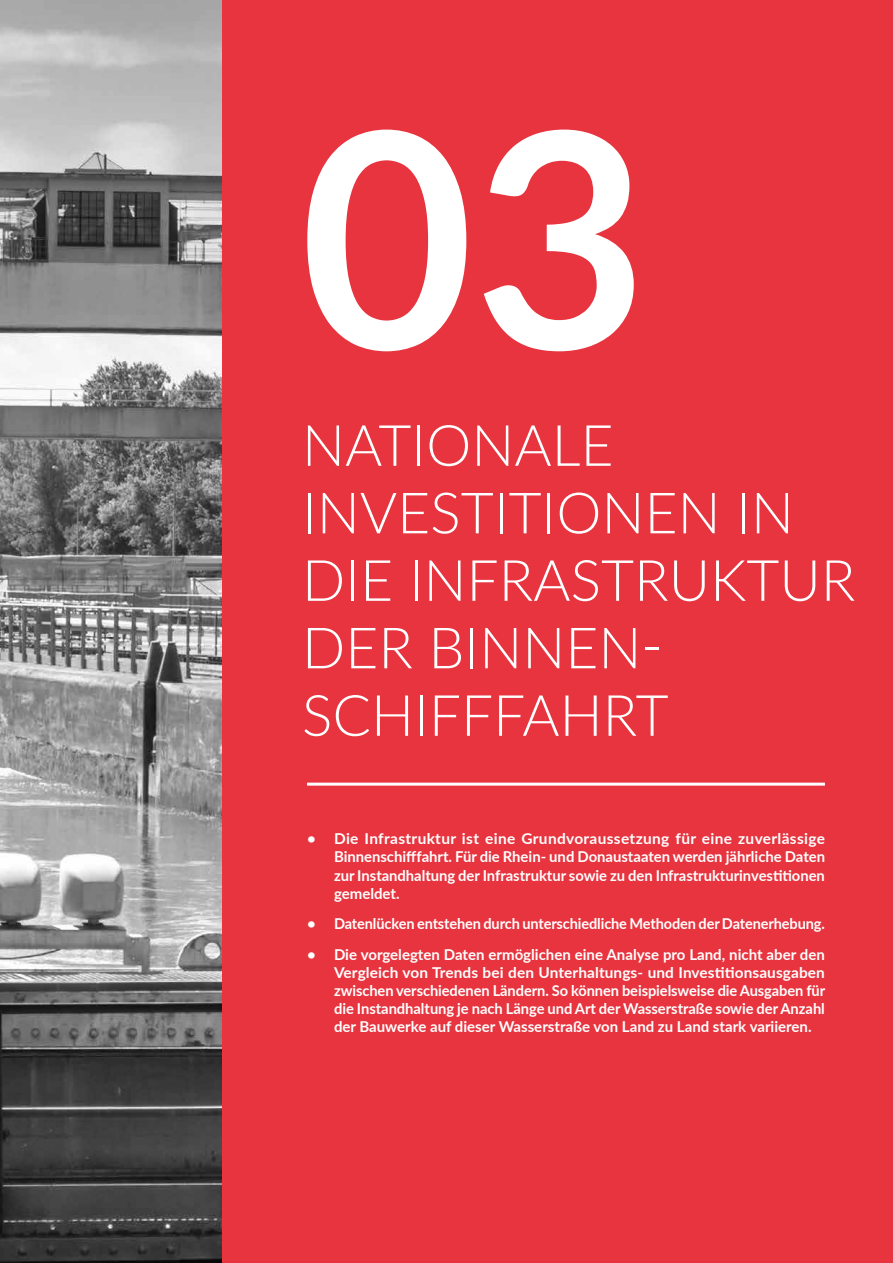
<style>
.page{position:relative;width:893px;height:1263px;background:#fff}
.page>*{position:absolute;margin:0;border:0;box-sizing:border-box;transform-origin:0 0}
.t1{font:700 300px "Lato";color:#fff}
.t2{font:300 57px/67.5px "Lato";color:#fff}
.t3{font:700 15px/18px "Lato";letter-spacing:-.01em;color:#fff;text-align:justify}
</style>
<div class="page">
<img style="left:0;top:0;width:223px;height:1263px">
<div style="left:223px;top:0;width:670px;height:1263px;background:#e7343f"></div>
<hr style="left:307px;top:783px;width:518px;height:3px;background:#fff">
<h1 class="t1" style="left:300px;top:19px;width:349px">03</h1>
<h2 class="t2" style="left:302px;top:409px;width:555px">NATIONALE<br>INVESTITIONEN IN<br>DIE INFRASTRUKTUR<br>DER BINNEN-<br>SCHIFFFAHRT</h2>
<p class="t3" style="left:334px;top:829px;width:493px;text-indent:-27px">• Die Infrastruktur ist eine Grundvoraussetzung für eine zuverlässige Binnenschifffahrt. Für die Rhein- und Donaustaaten werden jährliche Daten zur Instandhaltung der Infrastruktur sowie zu den Infrastrukturinvestitionen gemeldet.</p>
<p class="t3" style="left:307px;top:914px;width:519px">• Datenlücken entstehen durch unterschiedliche Methoden der Datenerhebung.</p>
<p class="t3" style="left:334px;top:945px;width:493px;text-indent:-27px">• Die vorgelegten Daten ermöglichen eine Analyse pro Land, nicht aber den Vergleich von Trends bei den Unterhaltungs- und Investitionsausgaben zwischen verschiedenen Ländern. So können beispielsweise die Ausgaben für die Instandhaltung je nach Länge und Art der Wasserstraße sowie der Anzahl der Bauwerke auf dieser Wasserstraße von Land zu Land stark variieren.</p>
</div>
